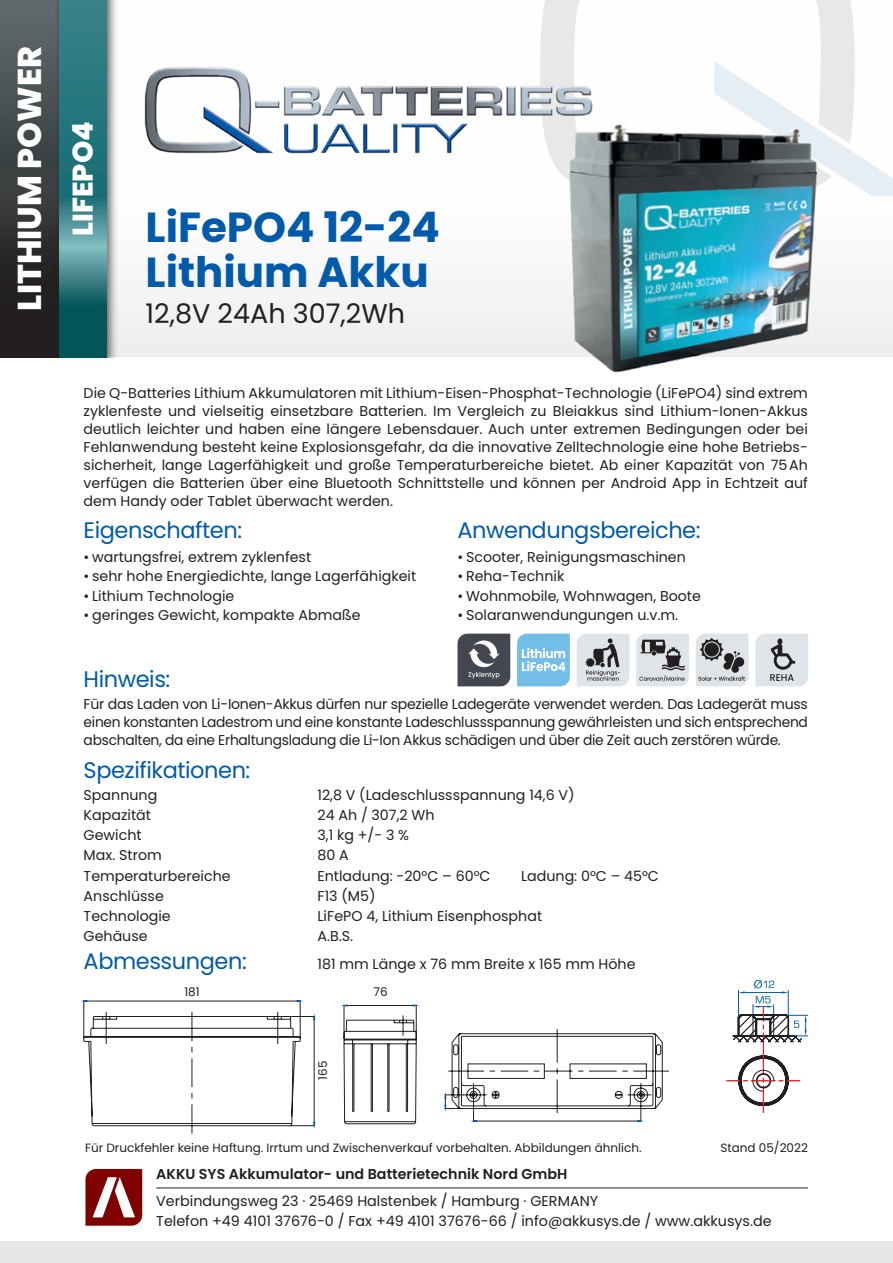
<style>
.page{position:relative;width:893px;height:1263px;background:#fff}
.page>*{position:absolute;margin:0;border:0;box-sizing:border-box;transform-origin:0 0}
.t1{font:700 42px/45px "Poppins";color:#015aaa}
.t2{font:800 33px "Poppins";color:#fff}
.t3{font:800 28.5px "Poppins";color:#fff}
.t4{font:27px "Poppins";color:#231f20}
.t5{font:22.5px "Poppins";letter-spacing:-.02em;color:#015aaa}
.t6{font:14.25px/18px "Poppins";color:#231f20;text-align:justify}
.t7{font:600 14.25px "Poppins";color:#231f20}
.t8{font:12px "Poppins";color:#231f20}
</style>
<div class="page">
<div style="left:0;top:0;width:893px;height:357px;background:linear-gradient(to bottom,#fff,#f3f3f4)"></div>
<svg style="left:540px;top:0;width:315px;height:61px"></svg>
<svg style="left:714px;top:61px;width:179px;height:135px"></svg>
<img style="left:144px;top:59px;width:479px;height:95px">
<div style="left:0;top:1242px;width:893px;height:21px;background:#e6e7e9"></div>
<div style="left:0;top:0;width:65px;height:357px;background:linear-gradient(to bottom,#5f6a6c,#1a1415)"></div>
<div style="left:53px;top:0;width:66px;height:357px;background:#231f20;opacity:.75"></div>
<svg style="left:59px;top:0;width:47px;height:357px;background:#2c797f"></svg>
<img style="left:541px;top:121px;width:314px;height:252px">
<svg style="left:517px;top:634px;width:53px;height:52px;background:#89c7ec"></svg>
<svg style="left:457px;top:634px;width:53px;height:52px;background:#60626a"></svg>
<svg style="left:577px;top:634px;width:52px;height:52px;background:#bdc0c4"></svg>
<svg style="left:755px;top:634px;width:53px;height:52px;background:#cacdd1"></svg>
<svg style="left:636px;top:634px;width:53px;height:52px;background:#b9bcc0"></svg>
<svg style="left:696px;top:634px;width:53px;height:52px;background:#b4b7ba"></svg>
<svg style="left:81px;top:1000px;width:234px;height:134px"></svg>
<svg style="left:342px;top:1004px;width:77px;height:120px"></svg>
<svg style="left:444px;top:1029px;width:225px;height:93px"></svg>
<svg style="left:727px;top:980px;width:81px;height:133px"></svg>
<hr style="left:156px;top:1187px;width:652px;height:1px;background:#231f20">
<svg style="left:85px;top:1169px;width:57px;height:57px"></svg>
<h2 class="t2" style="left:11px;top:311px;width:265px;rotate:-90deg">LITHIUM POWER</h2>
<h3 class="t3" style="left:66px;top:236px;width:116px;rotate:-90deg">LIFEPO4</h3>
<h1 class="t1" style="left:146px;top:205px;width:296px">LiFePO4 12-24<br>Lithium Akku</h1>
<h3 class="t4" style="left:146px;top:298px;width:261px">12,8V 24Ah 307,2Wh</h3>
<p class="t6" style="left:84px;top:384px;width:726px">Die Q-Batteries Lithium Akkumulatoren mit Lithium-Eisen-Phosphat-Technologie (LiFePO4) sind extrem zyklenfeste und vielseitig einsetzbare Batterien. Im Vergleich zu Bleiakkus sind Lithium-Ionen-Akkus deutlich leichter und haben eine längere Lebensdauer. Auch unter extremen Bedingungen oder bei Fehlanwendung besteht keine Explosionsgefahr, da die innovative Zelltechnologie eine hohe Betriebs&shy;sicherheit, lange Lagerfähigkeit und große Temperaturbereiche bietet. Ab einer Kapazität von 75Ah verfügen die Batterien über eine Bluetooth Schnittstelle und können per Android App in Echtzeit auf dem Handy oder Tablet überwacht werden.</p>
<h3 class="t5" style="left:84px;top:517px;width:160px">Eigenschaften:</h3>
<p class="t6" style="left:84px;top:548px;width:229px">• wartungsfrei, extrem zyklenfest</p>
<p class="t6" style="left:84px;top:567px;width:334px">• sehr hohe Energiedichte, lange Lagerfähigkeit</p>
<p class="t6" style="left:84px;top:587px;width:152px">• Lithium Technologie</p>
<p class="t6" style="left:84px;top:606px;width:278px">• geringes Gewicht, kompakte Abmaße</p>
<h3 class="t5" style="left:457px;top:517px;width:245px">Anwendungsbereiche:</h3>
<p class="t6" style="left:457px;top:548px;width:230px">• Scooter, Reinigungsmaschinen</p>
<p class="t6" style="left:457px;top:567px;width:108px">• Reha-Technik</p>
<p class="t6" style="left:457px;top:587px;width:245px">• Wohnmobile, Wohnwagen, Boote</p>
<p class="t6" style="left:457px;top:606px;width:222px">• Solaranwendungungen u.v.m.</p>
<h3 class="t5" style="left:84px;top:666px;width:88px">Hinweis:</h3>
<p class="t6" style="left:84px;top:695px;width:726px">Für das Laden von Li-Ionen-Akkus dürfen nur spezielle Ladegeräte verwendet werden. Das Ladegerät muss einen konstanten Ladestrom und eine konstante Ladeschlussspannung gewährleisten und sich entsprechend abschalten, da eine Erhaltungsladung die Li-Ion Akkus schädigen und über die Zeit auch zerstören würde.</p>
<h3 class="t5" style="left:84px;top:757px;width:168px">Spezifikationen:</h3>
<p class="t6" style="left:84px;top:786px;width:75px">Spannung</p>
<p class="t6" style="left:317px;top:786px;width:259px">12,8 V (Ladeschlussspannung 14,6 V)</p>
<p class="t6" style="left:84px;top:806px;width:69px">Kapazität</p>
<p class="t6" style="left:317px;top:806px;width:119px">24 Ah / 307,2 Wh</p>
<p class="t6" style="left:84px;top:826px;width:60px">Gewicht</p>
<p class="t6" style="left:317px;top:826px;width:93px">3,1 kg +/- 3 %</p>
<p class="t6" style="left:84px;top:846px;width:80px">Max. Strom</p>
<p class="t6" style="left:317px;top:846px;width:33px">80 A</p>
<p class="t6" style="left:84px;top:866px;width:148px">Temperaturbereiche</p>
<p class="t6" style="left:317px;top:866px;width:175px">Entladung: -20°C – 60°C</p>
<p class="t6" style="left:521px;top:866px;width:139px">Ladung: 0°C – 45°C</p>
<p class="t6" style="left:84px;top:887px;width:82px">Anschlüsse</p>
<p class="t6" style="left:317px;top:887px;width:60px">F13 (M5)</p>
<p class="t6" style="left:84px;top:907px;width:89px">Technologie</p>
<p class="t6" style="left:317px;top:907px;width:226px">LiFePO 4, Lithium Eisenphosphat</p>
<p class="t6" style="left:84px;top:927px;width:66px">Gehäuse</p>
<p class="t6" style="left:317px;top:927px;width:37px">A.B.S.</p>
<h3 class="t5" style="left:84px;top:948px;width:165px">Abmessungen:</h3>
<p class="t6" style="left:317px;top:955px;width:319px">181 mm Länge x 76 mm Breite x 165 mm Höhe</p>
<p class="t8" style="left:184px;top:984px;width:17px">181</p>
<p class="t8" style="left:373px;top:984px;width:16px">76</p>
<p class="t8" style="left:316px;top:1080px;width:20px;rotate:-90deg">165</p>
<p class="t8" style="left:85px;top:1141px;width:558px">Für Druckfehler keine Haftung. Irrtum und Zwischenverkauf vorbehalten. Abbildungen ähnlich.</p>
<p class="t8" style="left:720px;top:1141px;width:89px">Stand 05/2022</p>
<p class="t7" style="left:156px;top:1165px;width:413px">AKKU SYS Akkumulator- und Batterietechnik Nord GmbH</p>
<p class="t6" style="left:156px;top:1191px;width:617px;line-height:19.4px">Verbindungsweg 23 · 25469 Halstenbek / Hamburg · GERMANY<br>Telefon +49 4101 37676-0 / Fax +49 4101 37676-66 / info@akkusys.de / www.akkusys.de</p>
</div>
